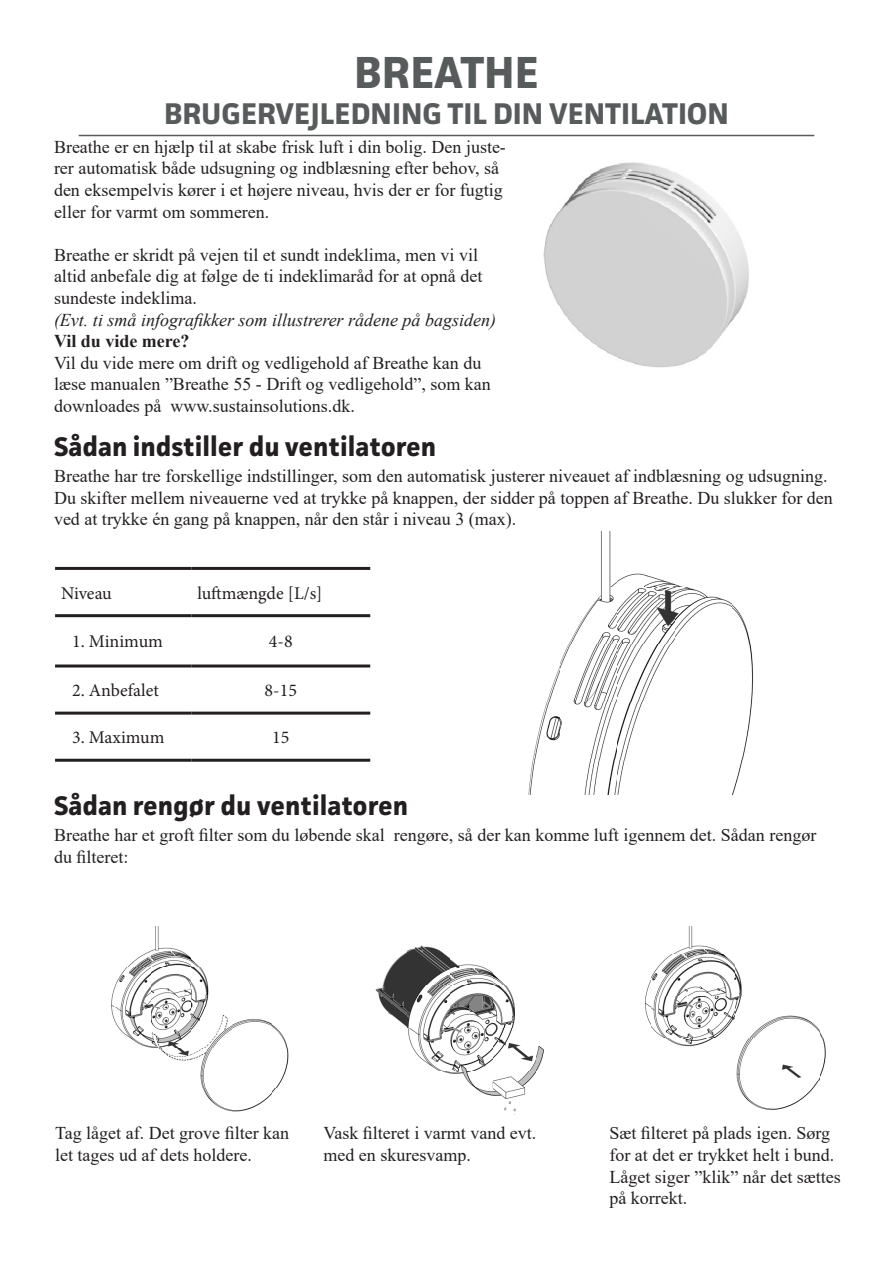
<style>
.page{position:relative;width:893px;height:1263px;background:#fff}
.page>*{position:absolute;margin:0;border:0;box-sizing:border-box;transform-origin:0 0}
.t1{font:700 45px "Facit";color:#585b5c}
.t2{font:700 30px "Facit";color:#585b5c}
.t3{font:700 27px "Facit";color:#231f20}
.t4{font:18px/21.6px "Times New Roman";color:#231f20}
.t5{font:18px "Minion Pro";color:#231f20}
.t6{font:italic 18px "Times New Roman";color:#231f20}
.t7{font:700 18px "Times New Roman";color:#231f20}
</style>
<div class="page">
<img style="left:543px;top:162px;width:206px;height:206px">
<img style="left:528px;top:532px;width:226px;height:262px">
<img style="left:111px;top:927px;width:178px;height:185px">
<img style="left:375px;top:945px;width:169px;height:167px">
<hr style="left:79px;top:135px;width:735px;height:1px;background:#585b5c">
<hr style="left:55px;top:567px;width:136px;height:3px;background:#231f20">
<hr style="left:191px;top:567px;width:179px;height:3px;background:#231f20">
<hr style="left:55px;top:614px;width:136px;height:3px;background:#231f20">
<hr style="left:191px;top:614px;width:179px;height:3px;background:#231f20">
<hr style="left:55px;top:664px;width:136px;height:3px;background:#231f20">
<hr style="left:191px;top:664px;width:179px;height:3px;background:#231f20">
<hr style="left:55px;top:712px;width:136px;height:3px;background:#231f20">
<hr style="left:191px;top:712px;width:179px;height:3px;background:#231f20">
<hr style="left:55px;top:759px;width:136px;height:3px;background:#231f20">
<hr style="left:191px;top:759px;width:179px;height:3px;background:#231f20">
<img style="left:645px;top:927px;width:181px;height:183px">
<p class="t1" style="left:354px;top:45px;width:186px">BREATHE</p>
<p class="t2" style="left:164px;top:95px;width:566px">BRUGERVEJLEDNING TIL DIN VENTILATION</p>
<p class="t4" style="left:54px;top:135px;width:453px">Breathe er en hjælp til at skabe frisk luft i din bolig. Den juste&shy;rer automatisk både udsugning og indblæsning efter behov, så den eksempelvis kører i et højere niveau, hvis der er for fugtig eller for varmt om sommeren.</p>
<p class="t4" style="left:54px;top:243px;width:430px">Breathe er skridt på vejen til et sundt indeklima, men vi vil altid anbefale dig at følge de ti indeklimaråd for at opnå det sundeste indeklima.</p>
<p class="t6" style="left:54px;top:307px;width:444px">(Evt. ti små infografikker som illustrerer rådene på bagsiden)</p>
<p class="t7" style="left:54px;top:328px;width:137px">Vil du vide mere?</p>
<p class="t4" style="left:54px;top:351px;width:438px">Vil du vide mere om drift og vedligehold af Breathe kan du læse manualen ”Breathe 55 - Drift og vedligehold”, som kan downloades på www.sustainsolutions.dk.</p>
<p class="t3" style="left:54px;top:430px;width:384px">Sådan indstiller du ventilatoren</p>
<p class="t4" style="left:54px;top:464px;width:780px">Breathe har tre forskellige indstillinger, som den automatisk justerer niveauet af indblæsning og udsugning.<br>Du skifter mellem niveauerne ved at trykke på knappen, der sidder på toppen af Breathe. Du slukker for den ved at trykke én gang på knappen, når den står i niveau 3 (max).</p>
<p class="t5" style="left:61px;top:581px;width:52px">Niveau</p>
<p class="t5" style="left:197px;top:581px;width:127px">luftmængde [L/s]</p>
<p class="t5" style="left:72px;top:630px;width:92px">1. Minimum</p>
<p class="t5" style="left:269px;top:630px;width:25px">4-8</p>
<p class="t5" style="left:72px;top:678px;width:88px">2. Anbefalet</p>
<p class="t5" style="left:265px;top:678px;width:34px">8-15</p>
<p class="t5" style="left:72px;top:725px;width:94px">3. Maximum</p>
<p class="t5" style="left:272px;top:725px;width:19px">15</p>
<p class="t3" style="left:54px;top:788px;width:356px">Sådan rengør du ventilatoren</p>
<p class="t4" style="left:54px;top:824px;width:764px">Breathe har et groft filter som du løbende skal rengøre, så der kan komme luft igennem det. Sådan rengør du filteret:</p>
<p class="t4" style="left:55px;top:1122px;width:236px">Tag låget af. Det grove filter kan let tages ud af dets holdere.</p>
<p class="t4" style="left:323px;top:1122px;width:214px">Vask filteret i varmt vand evt. med en skuresvamp.</p>
<p class="t4" style="left:609px;top:1122px;width:233px">Sæt filteret på plads igen. Sørg for at det er trykket helt i bund.<br>Låget siger ”klik” når det sættes på korrekt.</p>
</div>
